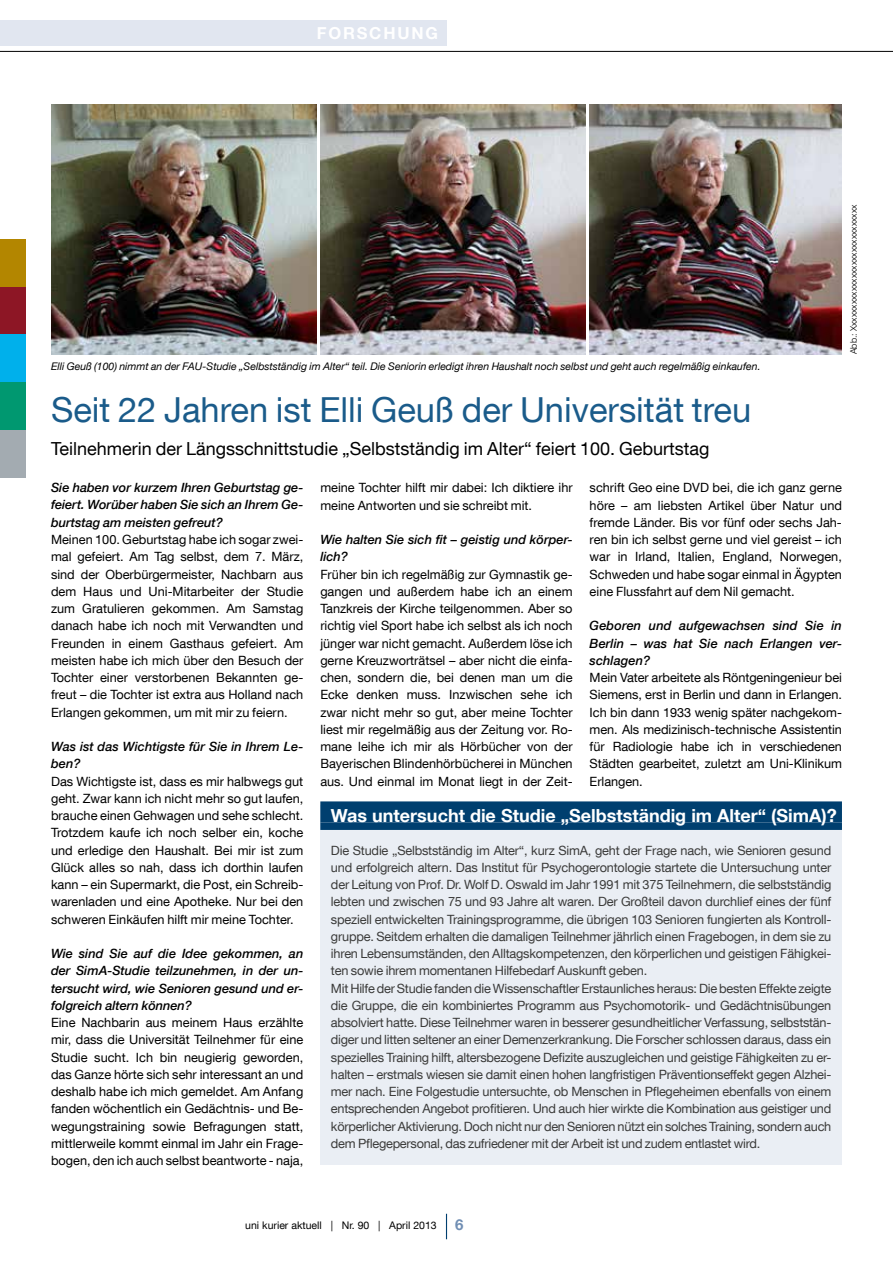
<style>
.page{position:relative;width:893px;height:1263px;background:#fff}
.page>*{position:absolute;margin:0;border:0;box-sizing:border-box;transform-origin:0 0}
.t1{font:34.5px "Helvetica Neue LT Com";color:#1a5b8a}
.t2{font:18px "Helvetica Neue LT Com";color:#000}
.t3{font:700 18px "Helvetica Neue LT Com";color:#fff}
.t4{font:700 16.5px "Helvetica Neue LT Com";letter-spacing:.11em;color:#fff}
.t5{font:12.75px/17.2px "Helvetica Neue LT Com";color:#000;text-align:justify}
.t6{font:12.75px/17.2px "Helvetica Neue LT Com";letter-spacing:-.02em;color:#3b3b3a}
.t7{font:italic 500 12.75px/17.2px "Helvetica Neue LT Com";color:#000;text-align:justify}
.t8{font:italic 10.5px "Helvetica Neue LT Com";color:#000}
.t9{font:10.5px "Helvetica Neue LT Com";color:#000}
.t10{font:300 9px "Helvetica Neue LT Com";color:#000}
.s1{font-weight:700;font-size:15px;color:#718fb4}
</style>
<div class="page">
<hr style="left:0;top:51px;width:893px;height:1px;background:#000">
<div style="left:0;top:20px;width:446px;height:26px;background:#e1e6f0"></div>
<div style="left:0;top:239px;width:26px;height:48px;background:#b38600"></div>
<div style="left:0;top:287px;width:26px;height:48px;background:#8d1625"></div>
<div style="left:0;top:335px;width:26px;height:47px;background:#00b0eb"></div>
<div style="left:0;top:382px;width:26px;height:48px;background:#009870"></div>
<div style="left:0;top:430px;width:26px;height:48px;background:#a3abb1"></div>
<svg style="left:446px;top:1214px;width:1px;height:25px"></svg>
<div style="left:320px;top:805px;width:522px;height:360px;background:#e7ebf3"></div>
<div style="left:320px;top:801px;width:522px;height:21px;background:#003f6f"></div>
<div style="left:320px;top:822px;width:522px;height:8px;background:#003f6f"></div>
<img style="left:320px;top:104px;width:265px;height:250px">
<img style="left:590px;top:104px;width:252px;height:250px">
<img style="left:51px;top:104px;width:265px;height:250px">
<p class="t4" style="left:317px;top:23px;width:123px">FORSCHUNG</p>
<p class="t8" style="left:51px;top:359px;width:711px">Elli Geuß (100) nimmt an der FAU-Studie „Selbstständig im Alter“ teil. Die Seniorin erledigt ihren Haushalt noch selbst und geht auch regelmäßig einkaufen.</p>
<p class="t10" style="left:848px;top:354px;width:151px;rotate:-90deg">Abb.: Xxxxxxxxxxxxxxxxxxxxxxxxxxxxx</p>
<h1 class="t1" style="left:51px;top:388px;width:702px">Seit 22 Jahren ist Elli Geuß der Universität treu</h1>
<h2 class="t2" style="left:51px;top:437px;width:660px">Teilnehmerin der Längsschnittstudie „Selbstständig im Alter“ feiert 100. Geburtstag</h2>
<p class="t7" style="left:51px;top:479px;width:254px">Sie haben vor kurzem Ihren Geburtstag ge&shy;feiert. Worüber haben Sie sich an Ihrem Ge&shy;burtstag am meisten gefreut?</p>
<p class="t5" style="left:51px;top:530px;width:254px">Meinen 100. Geburtstag habe ich sogar zwei&shy;mal gefeiert. Am Tag selbst, dem 7. März, sind der Oberbürgermeister, Nachbarn aus dem Haus und Uni-Mitarbeiter der Studie zum Gratulieren gekommen. Am Samstag danach habe ich noch mit Verwandten und Freunden in einem Gasthaus gefeiert. Am meisten habe ich mich über den Besuch der Tochter einer verstorbenen Bekannten ge&shy;freut – die Tochter ist extra aus Holland nach Erlangen gekommen, um mit mir zu feiern.</p>
<p class="t7" style="left:51px;top:738px;width:254px">Was ist das Wichtigste für Sie in Ihrem Le&shy;ben?</p>
<p class="t5" style="left:51px;top:772px;width:254px">Das Wichtigste ist, dass es mir halbwegs gut geht. Zwar kann ich nicht mehr so gut laufen, brauche einen Gehwagen und sehe schlecht.<br>Trotzdem kaufe ich noch selber ein, koche und erledige den Haushalt. Bei mir ist zum Glück alles so nah, dass ich dorthin laufen kann – ein Supermarkt, die Post, ein Schreib&shy;warenladen und eine Apotheke. Nur bei den schweren Einkäufen hilft mir meine Tochter.</p>
<p class="t7" style="left:51px;top:945px;width:254px">Wie sind Sie auf die Idee gekommen, an der SimA-Studie teilzunehmen, in der un&shy;tersucht wird, wie Senioren gesund und er&shy;folgreich altern können?</p>
<p class="t5" style="left:51px;top:1013px;width:254px">Eine Nachbarin aus meinem Haus erzählte mir, dass die Universität Teilnehmer für eine Studie sucht. Ich bin neugierig geworden, das Ganze hörte sich sehr interessant an und deshalb habe ich mich gemeldet. Am Anfang fanden wöchentlich ein Gedächtnis- und Be&shy;wegungstraining sowie Befragungen statt, mittlerweile kommt einmal im Jahr ein Frage&shy;bogen, den ich auch selbst beantworte - naja,</p>
<p class="t5" style="left:320px;top:479px;width:254px">meine Tochter hilft mir dabei: Ich diktiere ihr meine Antworten und sie schreibt mit.</p>
<p class="t7" style="left:320px;top:531px;width:254px">Wie halten Sie sich fit – geistig und körper&shy;lich?</p>
<p class="t5" style="left:320px;top:565px;width:254px">Früher bin ich regelmäßig zur Gymnastik ge&shy;gangen und außerdem habe ich an einem Tanzkreis der Kirche teilgenommen. Aber so richtig viel Sport habe ich selbst als ich noch jünger war nicht gemacht. Außerdem löse ich gerne Kreuzworträtsel – aber nicht die einfa&shy;chen, sondern die, bei denen man um die Ecke denken muss. Inzwischen sehe ich zwar nicht mehr so gut, aber meine Tochter liest mir regelmäßig aus der Zeitung vor. Ro&shy;mane leihe ich mir als Hörbücher von der Bayerischen Blindenhörbücherei in München aus. Und einmal im Monat liegt in der Zeit-</p>
<p class="t5" style="left:590px;top:479px;width:254px">schrift Geo eine DVD bei, die ich ganz gerne höre – am liebsten Artikel über Natur und fremde Länder. Bis vor fünf oder sechs Jah&shy;ren bin ich selbst gerne und viel gereist – ich war in Irland, Italien, England, Norwegen, Schweden und habe sogar einmal in Ägypten eine Flussfahrt auf dem Nil gemacht.</p>
<p class="t7" style="left:590px;top:617px;width:254px">Geboren und aufgewachsen sind Sie in Berlin – was hat Sie nach Erlangen ver&shy;schlagen?</p>
<p class="t5" style="left:590px;top:669px;width:254px">Mein Vater arbeitete als Röntgeningenieur bei Siemens, erst in Berlin und dann in Erlangen.<br>Ich bin dann 1933 wenig später nachgekom&shy;men. Als medizinisch-technische Assistentin für Radiologie habe ich in verschiedenen Städten gearbeitet, zuletzt am Uni-Klinikum Erlangen.</p>
<h2 class="t3" style="left:331px;top:805px;width:507px">Was untersucht die Studie „Selbstständig im Alter“ (SimA)?</h2>
<p class="t6" style="left:331px;top:841px;width:502px">Die Studie „Selbstständig im Alter“, kurz SimA, geht der Frage nach, wie Senioren gesund und erfolgreich altern. Das Institut für Psychogerontologie startete die Untersuchung unter der Leitung von Prof. Dr. Wolf D. Oswald im Jahr 1991 mit 375 Teilnehmern, die selbstständig lebten und zwischen 75 und 93 Jahre alt waren. Der Großteil davon durchlief eines der fünf speziell entwickelten Trainingsprogramme, die übrigen 103 Senioren fungierten als Kontroll&shy;gruppe. Seitdem erhalten die damaligen Teilnehmer jährlich einen Fragebogen, in dem sie zu ihren Lebensumständen, den Alltagskompetenzen, den körperlichen und geistigen Fähigkei&shy;ten sowie ihrem momentanen Hilfebedarf Auskunft geben.<br>Mit Hilfe der Studie fanden die Wissenschaftler Erstaunliches heraus: Die besten Effekte zeigte die Gruppe, die ein kombiniertes Programm aus Psychomotorik- und Gedächtnisübungen absolviert hatte. Diese Teilnehmer waren in besserer gesundheitlicher Verfassung, selbststän&shy;diger und litten seltener an einer Demenzerkrankung. Die Forscher schlossen daraus, dass ein spezielles Training hilft, altersbezogene Defizite auszugleichen und geistige Fähigkeiten zu er&shy;halten – erstmals wiesen sie damit einen hohen langfristigen Präventionseffekt gegen Alzhei&shy;mer nach. Eine Folgestudie untersuchte, ob Menschen in Pflegeheimen ebenfalls von einem entsprechenden Angebot profitieren. Und auch hier wirkte die Kombination aus geistiger und körperlicher Aktivierung. Doch nicht nur den Senioren nützt ein solches Training, sondern auch dem Pflegepersonal, das zufriedener mit der Arbeit ist und zudem entlastet wird.</p>
<p class="t9" style="left:245px;top:1219px;width:220px">uni kurier aktuell | Nr. 90 | April 2013 <span class="s1">6</span></p>
</div>
